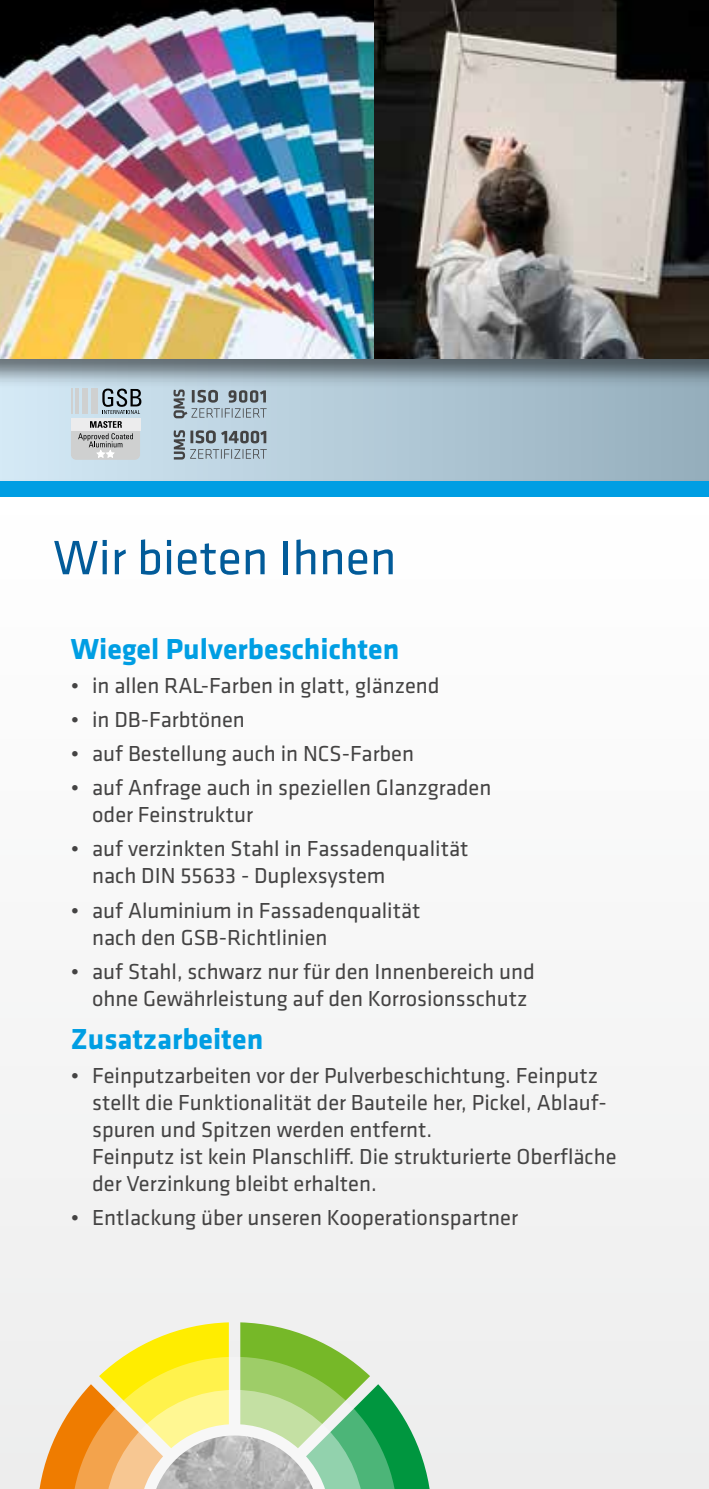
<style>
.page{position:relative;width:709px;height:1489px;background:#fff}
.page>*{position:absolute;margin:0;border:0;box-sizing:border-box;transform-origin:0 0}
.t1{font:50px "Klavika Basic";color:#025b99}
.t2{font:700 30px "Klavika Basic";color:#009ee3}
.t3{font:22.5px/27px "Klavika Basic";color:#444343}
</style>
<div class="page">
<div style="left:0;top:497px;width:709px;height:991px;background:#f7f7f7"></div>
<div style="left:0;top:478px;width:709px;height:19px;background:#009ee3"></div>
<div style="left:0;top:354px;width:709px;height:127px;background:#000;opacity:.51"></div>
<img style="left:0;top:0;width:709px;height:359px">
<svg style="left:39px;top:1322px;width:391px;height:166px"></svg>
<img style="left:156px;top:1435px;width:157px;height:53px">
<svg style="left:173px;top:389px;width:94px;height:29px;background:#9cabb5"></svg>
<svg style="left:71px;top:388px;width:70px;height:72px;background:#b9bfc3"></svg>
<svg style="left:174px;top:430px;width:93px;height:29px;background:#99a8b1"></svg>
<h1 class="t1" style="left:53px;top:525px;width:345px">Wir bieten Ihnen</h1>
<h2 class="t2" style="left:71px;top:627px;width:330px">Wiegel Pulverbeschichten</h2>
<p class="t3" style="left:71px;top:671px;width:370px">• in allen RAL-Farben in glatt, glänzend</p>
<p class="t3" style="left:71px;top:705px;width:175px">• in DB-Farbtönen</p>
<p class="t3" style="left:71px;top:739px;width:345px">• auf Bestellung auch in NCS-Farben</p>
<p class="t3" style="left:92px;top:773px;width:401px;text-indent:-21px">• auf Anfrage auch in speziellen Glanzgraden oder Feinstruktur</p>
<p class="t3" style="left:92px;top:834px;width:378px;text-indent:-21px">• auf verzinkten Stahl in Fassadenqualität nach DIN 55633 - Duplexsystem</p>
<p class="t3" style="left:92px;top:895px;width:330px;text-indent:-21px">• auf Aluminium in Fassadenqualität nach den GSB-Richtlinien</p>
<p class="t3" style="left:92px;top:956px;width:444px;text-indent:-21px">• auf Stahl, schwarz nur für den Innenbereich und ohne Gewährleistung auf den Korrosionsschutz</p>
<h2 class="t2" style="left:71px;top:1017px;width:194px">Zusatzarbeiten</h2>
<p class="t3" style="left:92px;top:1061px;width:526px;text-indent:-21px">• Feinputzarbeiten vor der Pulverbeschichtung. Feinputz stellt die Funktionalität der Bauteile her, Pickel, Ablauf&shy;spuren und Spitzen werden entfernt.<br>Feinputz ist kein Planschliff. Die strukturierte Oberfläche der Verzinkung bleibt erhalten.</p>
<p class="t3" style="left:71px;top:1203px;width:448px">• Entlackung über unseren Kooperationspartner</p>
</div>
